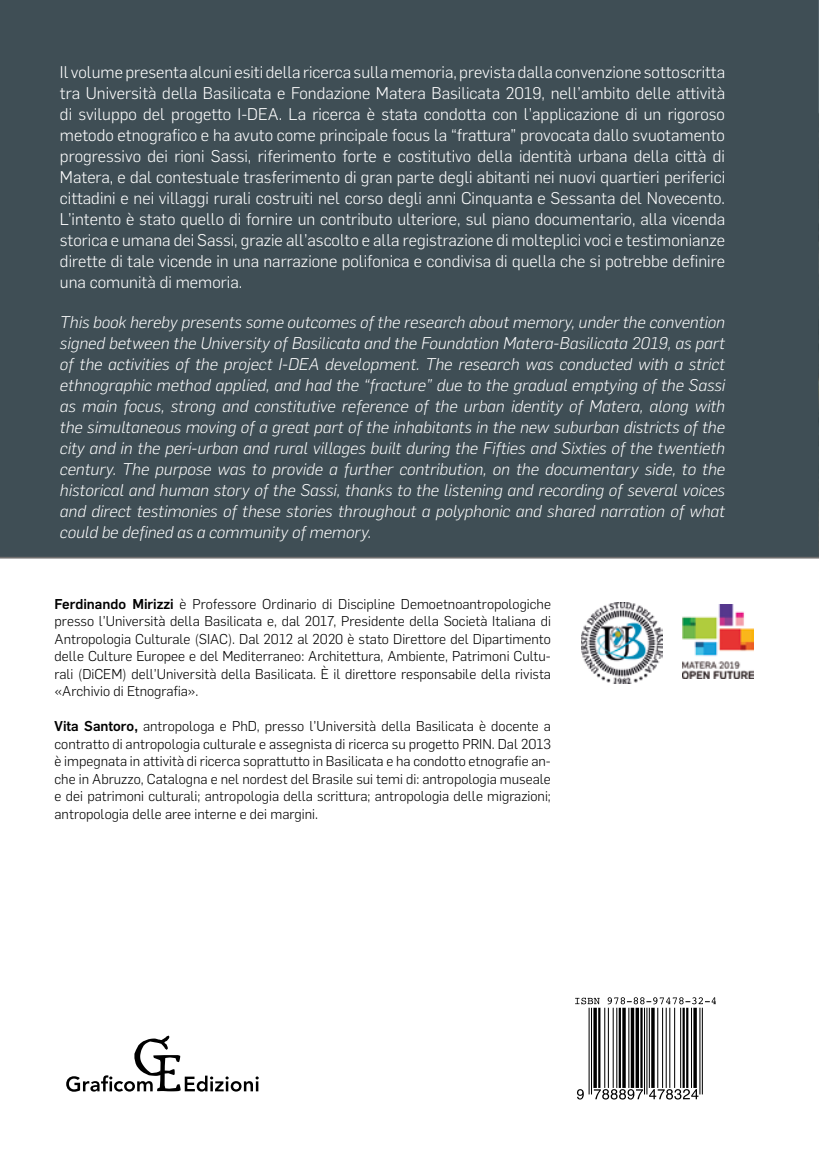
<style>
.page{position:relative;width:819px;height:1166px;background:#fff}
.page>*{position:absolute;margin:0;border:0;box-sizing:border-box;transform-origin:0 0}
.t1{font:300 16.62px/21px "Flama";color:#fff;text-align:justify}
.t2{font:italic 300 16.62px/21px "Flama";color:#fff;text-align:justify}
.t3{font:300 14px/17.5px "Flama";color:#000;text-align:justify}
.s1{font-weight:500}
</style>
<div class="page">
<div style="left:0;top:0;width:819px;height:558px;background:#3f4e55"></div>
<img style="left:581px;top:602px;width:81px;height:81px">
<img style="left:682px;top:605px;width:71px;height:73px">
<hr style="left:588px;top:1008px;width:1px;height:86px;background:#000">
<hr style="left:591px;top:1008px;width:1px;height:86px;background:#000">
<hr style="left:593px;top:1008px;width:3px;height:80px;background:#000">
<hr style="left:598px;top:1008px;width:2px;height:80px;background:#000">
<hr style="left:604px;top:1008px;width:1px;height:80px;background:#000">
<hr style="left:608px;top:1008px;width:1px;height:80px;background:#000">
<hr style="left:612px;top:1008px;width:1px;height:80px;background:#000">
<hr style="left:616px;top:1008px;width:1px;height:80px;background:#000">
<hr style="left:618px;top:1008px;width:3px;height:80px;background:#000">
<hr style="left:622px;top:1008px;width:3px;height:80px;background:#000">
<hr style="left:628px;top:1008px;width:1px;height:80px;background:#000">
<svg style="left:630px;top:1008px;width:4px;height:80px"></svg>
<svg style="left:635px;top:1008px;width:4px;height:80px"></svg>
<hr style="left:640px;top:1008px;width:2px;height:80px;background:#000">
<hr style="left:644px;top:1008px;width:1px;height:86px;background:#000">
<hr style="left:646px;top:1008px;width:1px;height:86px;background:#000">
<hr style="left:648px;top:1008px;width:1px;height:80px;background:#000">
<hr style="left:651px;top:1008px;width:3px;height:80px;background:#000">
<hr style="left:657px;top:1008px;width:1px;height:80px;background:#000">
<hr style="left:662px;top:1008px;width:1px;height:80px;background:#000">
<hr style="left:665px;top:1008px;width:1px;height:80px;background:#000">
<hr style="left:669px;top:1008px;width:1px;height:80px;background:#000">
<hr style="left:674px;top:1008px;width:1px;height:80px;background:#000">
<hr style="left:680px;top:1008px;width:1px;height:80px;background:#000">
<hr style="left:682px;top:1008px;width:2px;height:80px;background:#000">
<hr style="left:686px;top:1008px;width:2px;height:80px;background:#000">
<hr style="left:691px;top:1008px;width:1px;height:80px;background:#000">
<hr style="left:693px;top:1008px;width:3px;height:80px;background:#000">
<hr style="left:699px;top:1008px;width:1px;height:86px;background:#000">
<hr style="left:701px;top:1008px;width:1px;height:86px;background:#000">
<svg style="left:577px;top:1089px;width:6px;height:10px"></svg>
<svg style="left:593px;top:1089px;width:50px;height:10px"></svg>
<svg style="left:649px;top:1089px;width:49px;height:10px"></svg>
<svg style="left:575px;top:997px;width:24px;height:7px"></svg>
<svg style="left:607px;top:997px;width:109px;height:7px"></svg>
<svg style="left:66px;top:1035px;width:193px;height:56px"></svg>
<p class="t1" style="left:60px;top:61px;width:666px">Il volume presenta alcuni esiti della ricerca sulla memoria, prevista dalla convenzione sottoscritta tra Università della Basilicata e Fondazione Matera Basilicata 2019, nell’ambito delle attività di sviluppo del progetto I-DEA. La ricerca è stata condotta con l’applicazione di un rigoroso metodo etnografico e ha avuto come principale focus la “frattura” provocata dallo svuotamento progressivo dei rioni Sassi, riferimento forte e costitutivo della identità urbana della città di Matera, e dal contestuale trasferimento di gran parte degli abitanti nei nuovi quartieri periferici cittadini e nei villaggi rurali costruiti nel corso degli anni Cinquanta e Sessanta del Novecento.<br>L’intento è stato quello di fornire un contributo ulteriore, sul piano documentario, alla vicenda storica e umana dei Sassi, grazie all’ascolto e alla registrazione di molteplici voci e testimonianze dirette di tale vicende in una narrazione polifonica e condivisa di quella che si potrebbe definire una comunità di memoria.</p>
<p class="t2" style="left:60px;top:311px;width:666px">This book hereby presents some outcomes of the research about memory, under the convention signed between the University of Basilicata and the Foundation Matera-Basilicata 2019, as part of the activities of the project I-DEA development. The research was conducted with a strict ethnographic method applied, and had the “fracture” due to the gradual emptying of the Sassi as main focus, strong and constitutive reference of the urban identity of Matera, along with the simultaneous moving of a great part of the inhabitants in the new suburban districts of the city and in the peri-urban and rural villages built during the Fifties and Sixties of the twentieth century. The purpose was to provide a further contribution, on the documentary side, to the historical and human story of the Sassi, thanks to the listening and recording of several voices and direct testimonies of these stories throughout a polyphonic and shared narration of what could be defined as a community of memory.</p>
<p class="t3" style="left:55px;top:594px;width:498px"><span class="s1">Ferdinando Mirizzi</span> è Professore Ordinario di Discipline Demoetnoantropologiche presso l’Università della Basilicata e, dal 2017, Presidente della Società Italiana di Antropologia Culturale (SIAC). Dal 2012 al 2020 è stato Direttore del Dipartimento delle Culture Europee e del Mediterraneo: Architettura, Ambiente, Patrimoni Cultu&shy;rali (DiCEM) dell’Università della Basilicata. È il direttore responsabile della rivista «Archivio di Etnografia».</p>
<p class="t3" style="left:55px;top:717px;width:498px"><span class="s1">Vita Santoro,</span> antropologa e PhD, presso l’Università della Basilicata è docente a contratto di antropologia culturale e assegnista di ricerca su progetto PRIN. Dal 2013 è impegnata in attività di ricerca soprattutto in Basilicata e ha condotto etnografie an&shy;che in Abruzzo, Catalogna e nel nordest del Brasile sui temi di: antropologia museale e dei patrimoni culturali; antropologia della scrittura; antropologia delle migrazioni; antropologia delle aree interne e dei margini.</p>
</div>
